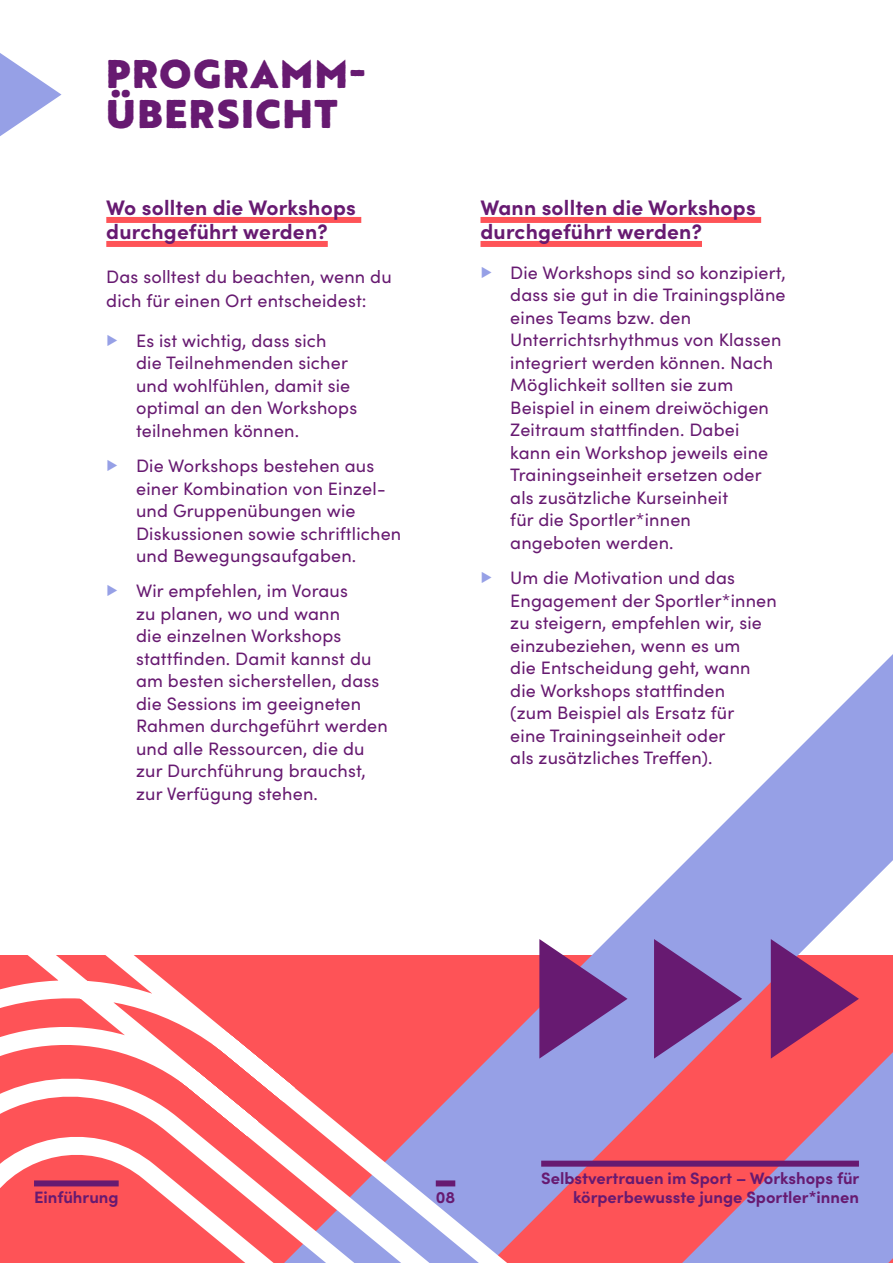
<style>
.page{position:relative;width:893px;height:1263px;background:#fff}
.page>*{position:absolute;margin:0;border:0;box-sizing:border-box;transform-origin:0 0}
.t1{font:900 39px/40.5px "Brother 1816 Printed";letter-spacing:.04em;color:#671a71}
.t2{font:700 21px/24px "Sofia Pro";letter-spacing:.01em;color:#671a71}
.t3{font:18px/22.5px "Sofia Pro";letter-spacing:.01em;color:#671a71}
.t4{font:700 16.5px "Sofia Pro";color:#671a71}
.s1{color:#96a0e6}
</style>
<div class="page">
<svg style="left:0;top:53px;width:62px;height:83px"></svg>
<svg style="left:606px;top:654px;width:287px;height:609px"></svg>
<svg style="left:0;top:955px;width:606px;height:308px"></svg>
<div style="left:106px;top:217px;width:255px;height:6px;background:#fe5357"></div>
<div style="left:106px;top:241px;width:222px;height:6px;background:#fe5357"></div>
<div style="left:480px;top:217px;width:281px;height:6px;background:#fe5357"></div>
<div style="left:480px;top:241px;width:222px;height:6px;background:#fe5357"></div>
<svg style="left:539px;top:939px;width:88px;height:119px"></svg>
<svg style="left:654px;top:939px;width:239px;height:324px"></svg>
<div style="left:34px;top:1180px;width:85px;height:6px;background:#671a71"></div>
<div style="left:541px;top:1160px;width:318px;height:6px;background:#671a71"></div>
<div style="left:436px;top:1180px;width:19px;height:6px;background:#671a71"></div>
<h1 class="t1" style="left:106px;top:52px;width:261px">PROGRAMM-<br>ÜBERSICHT</h1>
<p class="t2" style="left:106px;top:194px;width:251px">Wo sollten die Workshops durchgeführt werden?</p>
<p class="t3" style="left:106px;top:264px;width:287px;line-height:24px">Das solltest du beachten, wenn du dich für einen Ort entscheidest:</p>
<p class="t3" style="left:136px;top:328px;width:223px;text-indent:-30px"><span class="s1">▶</span> Es ist wichtig, dass sich<br>die Teilnehmenden sicher und wohlfühlen, damit sie optimal an den Workshops teilnehmen können.</p>
<p class="t3" style="left:136px;top:453px;width:267px;text-indent:-30px"><span class="s1">▶</span> Die Workshops bestehen aus einer Kombination von Einzel&shy;und Gruppenübungen wie<br>Diskussionen sowie schriftlichen und Bewegungsaufgaben.</p>
<p class="t3" style="left:136px;top:579px;width:253px;text-indent:-30px"><span class="s1">▶</span> Wir empfehlen, im Voraus<br>zu planen, wo und wann<br>die einzelnen Workshops stattfinden. Damit kannst du am besten sicherstellen, dass die Sessions im geeigneten<br>Rahmen durchgeführt werden und alle Ressourcen, die du zur Durchführung brauchst, zur Verfügung stehen.</p>
<p class="t2" style="left:480px;top:194px;width:277px">Wann sollten die Workshops durchgeführt werden?</p>
<p class="t3" style="left:510px;top:260px;width:277px;text-indent:-30px"><span class="s1">▶</span> Die Workshops sind so konzipiert, dass sie gut in die Trainingspläne eines Teams bzw. den<br>Unterrichtsrhythmus von Klassen integriert werden können. Nach<br>Möglichkeit sollten sie zum<br>Beispiel in einem dreiwöchigen<br>Zeitraum stattfinden. Dabei<br>kann ein Workshop jeweils eine<br>Trainingseinheit ersetzen oder als zusätzliche Kurseinheit<br>für die Sportler*innen angeboten werden.</p>
<p class="t3" style="left:510px;top:566px;width:268px;text-indent:-30px"><span class="s1">▶</span> Um die Motivation und das<br>Engagement der Sportler*innen zu steigern, empfehlen wir, sie einzubeziehen, wenn es um<br>die Entscheidung geht, wann die Workshops stattfinden<br>(zum Beispiel als Ersatz für<br>eine Trainingseinheit oder<br>als zusätzliches Treffen).</p>
<p class="t4" style="left:34px;top:1185px;width:86px">Einführung</p>
<p class="t4" style="left:541px;top:1165px;width:320px">Selbstvertrauen im Sport – Workshops für</p>
<p class="t4" style="left:436px;top:1185px;width:21px">08</p>
<p class="t4" style="left:573px;top:1185px;width:287px">körperbewusste junge Sportler*innen</p>
</div>
